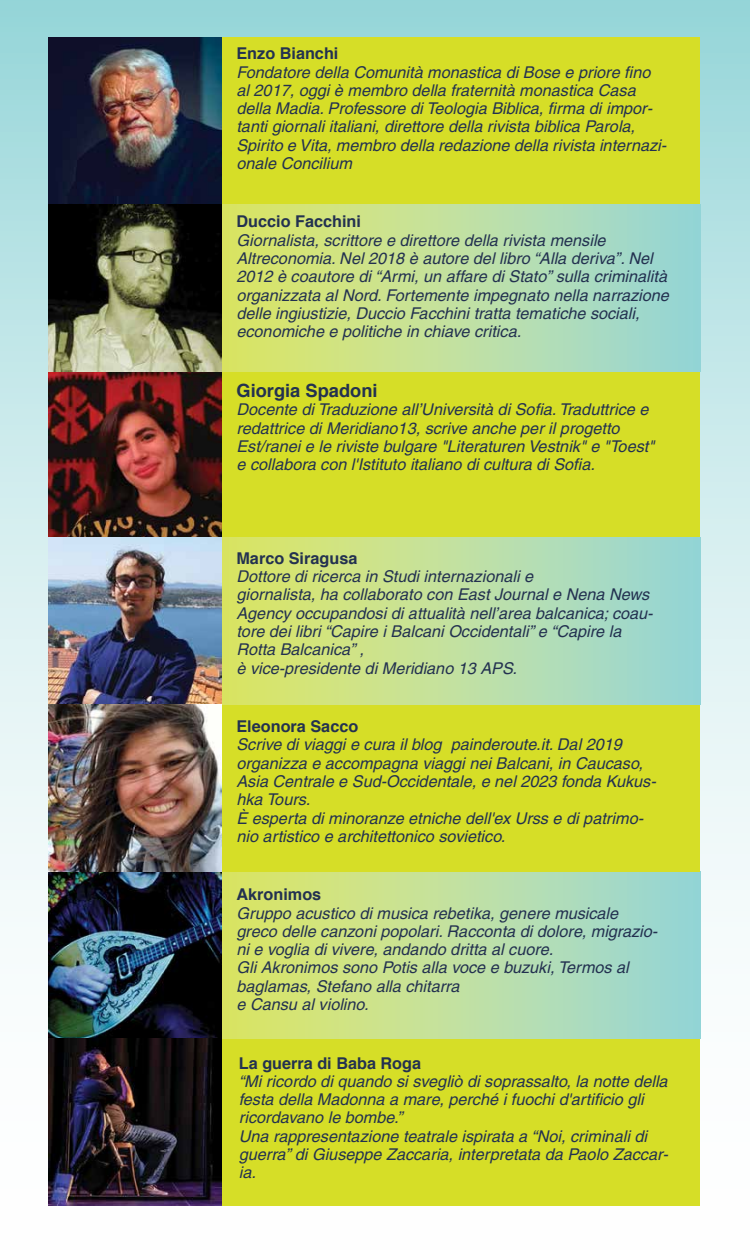
<style>
.page{position:relative;width:750px;height:1250px;background:#fff}
.page>*{position:absolute;margin:0;border:0;box-sizing:border-box;transform-origin:0 0}
.t1{font:700 18.25px "Helvetica";color:#233150}
.t2{font:italic 16.25px/18.2px "Helvetica";color:#233150}
.t3{font:700 16.25px "Helvetica";color:#233150}
</style>
<div class="page">
<div style="left:0;top:0;width:750px;height:1250px;background:linear-gradient(to bottom,#a1dadd,#fff)"></div>
<div style="left:50px;top:37px;width:650px;height:167px;background:#d6de27"></div>
<div style="left:50px;top:371px;width:650px;height:167px;background:#d6de27"></div>
<svg style="left:221px;top:204px;width:479px;height:167px;background:#bcde9f"></svg>
<svg style="left:221px;top:538px;width:479px;height:167px;background:#bdde9f"></svg>
<svg style="left:221px;top:872px;width:479px;height:167px;background:#bcde9f"></svg>
<div style="left:50px;top:705px;width:650px;height:167px;background:#d6de27"></div>
<img style="left:48px;top:37px;width:173px;height:1169px">
<svg style="left:50px;top:1039px;width:650px;height:167px;background:#a5a925"></svg>
<p class="t3" style="left:236px;top:43px;width:104px">Enzo Bianchi</p>
<p class="t2" style="left:236px;top:63px;width:432px">Fondatore della Comunità monastica di Bose e priore fino al 2017, oggi è membro della fraternità monastica Casa della Madia. Professore di Teologia Biblica, firma di impor&shy;tanti giornali italiani, direttore della rivista biblica Parola, Spirito e Vita, membro della redazione della rivista internazi&shy;onale Concilium</p>
<p class="t3" style="left:236px;top:212px;width:126px">Duccio Facchini</p>
<p class="t2" style="left:236px;top:231px;width:434px">Giornalista, scrittore e direttore della rivista mensile Altreconomia. Nel 2018 è autore del libro “Alla deriva”. Nel 2012 è coautore di “Armi, un affare di Stato” sulla criminalità organizzata al Nord. Fortemente impegnato nella narrazione delle ingiustizie, Duccio Facchini tratta tematiche sociali, economiche e politiche in chiave critica.</p>
<p class="t1" style="left:236px;top:379px;width:143px">Giorgia Spadoni</p>
<p class="t2" style="left:236px;top:401px;width:419px">Docente di Traduzione all’Università di Sofia. Traduttrice e redattrice di Meridiano13, scrive anche per il progetto Est/ranei e le riviste bulgare "Literaturen Vestnik" e "Toest" e collabora con l'Istituto italiano di cultura di Sofia.</p>
<p class="t3" style="left:236px;top:548px;width:122px">Marco Siragusa</p>
<p class="t2" style="left:236px;top:567px;width:418px">Dottore di ricerca in Studi internazionali e<br>giornalista, ha collaborato con East Journal e Nena News Agency occupandosi di attualità nell’area balcanica; coau&shy;tore dei libri “Capire i Balcani Occidentali” e “Capire la Rotta Balcanica” ,<br>è vice-presidente di Meridiano 13 APS.</p>
<p class="t3" style="left:236px;top:716px;width:123px">Eleonora Sacco</p>
<p class="t2" style="left:236px;top:736px;width:421px">Scrive di viaggi e cura il blog painderoute.it. Dal 2019 organizza e accompagna viaggi nei Balcani, in Caucaso, Asia Centrale e Sud-Occidentale, e nel 2023 fonda Kukus&shy;hka Tours.<br>È esperta di minoranze etniche dell'ex Urss e di patrimo&shy;nio artistico e architettonico sovietico.</p>
<p class="t3" style="left:236px;top:884px;width:86px">Akronimos</p>
<p class="t2" style="left:236px;top:904px;width:423px">Gruppo acustico di musica rebetika, genere musicale greco delle canzoni popolari. Racconta di dolore, migrazio&shy;ni e voglia di vivere, andando dritta al cuore.<br>Gli Akronimos sono Potis alla voce e buzuki, Termos al baglamas, Stefano alla chitarra<br>e Cansu al violino.</p>
<p class="t3" style="left:239px;top:1053px;width:184px">La guerra di Baba Roga</p>
<p class="t2" style="left:239px;top:1072px;width:431px">“Mi ricordo di quando si svegliò di soprassalto, la notte della festa della Madonna a mare, perché i fuochi d'artificio gli ricordavano le bombe.”<br>Una rappresentazione teatrale ispirata a “Noi, criminali di guerra” di Giuseppe Zaccaria, interpretata da Paolo Zaccar&shy;ia.</p>
</div>
